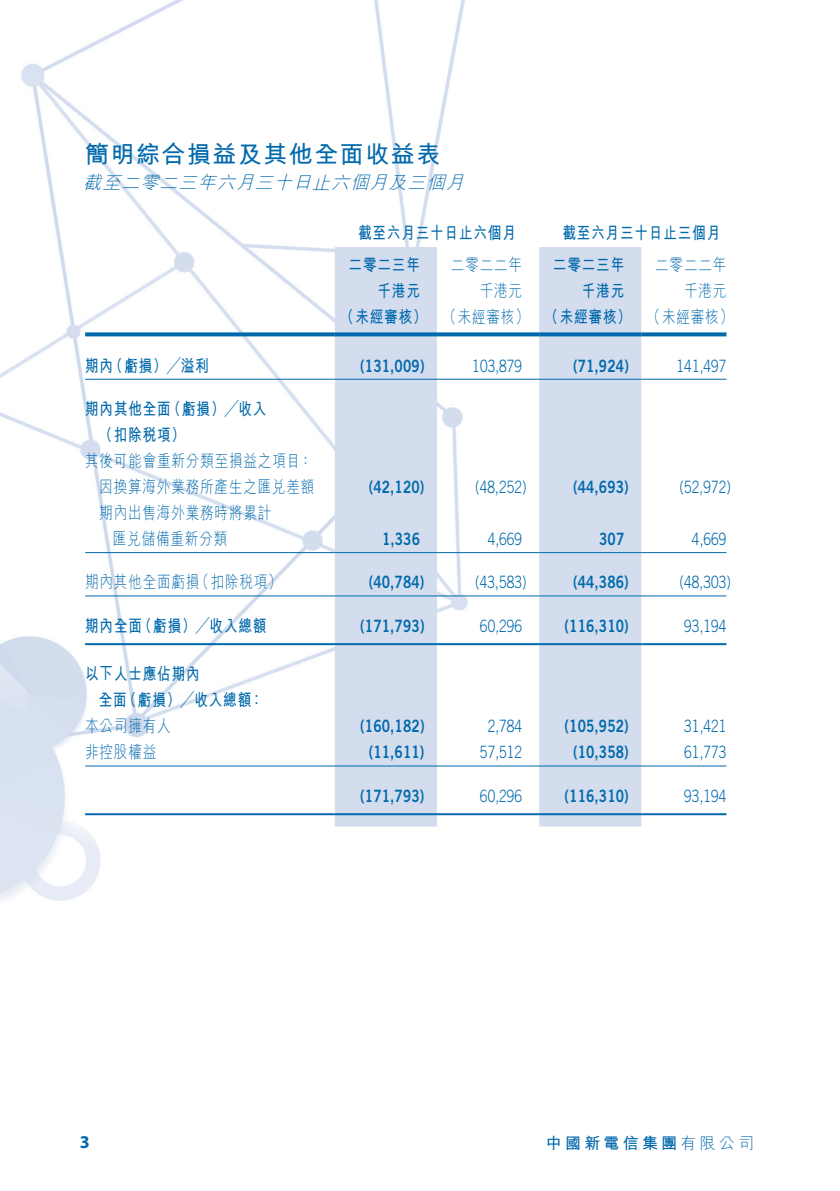
<style>
.page{position:relative;width:840px;height:1191px;background:#fff}
.page>*{position:absolute;margin:0;border:0;box-sizing:border-box;transform-origin:0 0}
.t1{font:700 24px "M Hei HK";letter-spacing:.06em;color:#0169ac}
.t2{font:italic 300 18px "M Hei HK";color:#0169ac}
.t3{font:700 18px "Myriad Pro";color:#0169ac}
.t4{font:17px "Trade Gothic LT Std Bd 2";letter-spacing:.01em;color:#0169ac;scale:.8 1}
.t5{font:700 17px/26px "M Hei HK";letter-spacing:.06em;color:#0169ac;scale:.8 1}
.t6{font:300 17px "Trade Gothic LT Std";letter-spacing:.01em;color:#0169ac;scale:.8 1}
.t7{font:300 17px/26px "M Hei HK";letter-spacing:.06em;color:#0169ac;scale:.8 1}
.t8{font:700 16px "M Hei HK";letter-spacing:.2em;color:#0169ac}
.s1{font-weight:300}
</style>
<div class="page">
<img style="left:0;top:0;width:727px;height:902px">
<svg style="left:334px;top:247px;width:307px;height:579px;fill:#d4ddee"></svg>
<svg style="left:85px;top:332px;width:249px;height:4px"></svg>
<svg style="left:334px;top:332px;width:103px;height:4px"></svg>
<svg style="left:437px;top:332px;width:102px;height:4px"></svg>
<svg style="left:539px;top:332px;width:102px;height:4px"></svg>
<svg style="left:641px;top:332px;width:85px;height:4px"></svg>
<hr style="left:85px;top:379px;width:249px;height:1px;background:#0169ac">
<hr style="left:334px;top:379px;width:103px;height:1px;background:#0169ac">
<hr style="left:437px;top:379px;width:102px;height:1px;background:#0169ac">
<hr style="left:539px;top:379px;width:102px;height:1px;background:#0169ac">
<hr style="left:641px;top:379px;width:85px;height:1px;background:#0169ac">
<hr style="left:85px;top:552px;width:249px;height:1px;background:#0169ac">
<hr style="left:334px;top:552px;width:103px;height:1px;background:#0169ac">
<hr style="left:437px;top:552px;width:102px;height:1px;background:#0169ac">
<hr style="left:539px;top:552px;width:102px;height:1px;background:#0169ac">
<hr style="left:641px;top:552px;width:85px;height:1px;background:#0169ac">
<hr style="left:85px;top:595px;width:249px;height:1px;background:#0169ac">
<hr style="left:334px;top:595px;width:103px;height:1px;background:#0169ac">
<hr style="left:437px;top:595px;width:102px;height:1px;background:#0169ac">
<hr style="left:539px;top:595px;width:102px;height:1px;background:#0169ac">
<hr style="left:641px;top:595px;width:85px;height:1px;background:#0169ac">
<hr style="left:85px;top:643px;width:249px;height:2px;background:#0169ac">
<hr style="left:334px;top:643px;width:103px;height:2px;background:#0169ac">
<hr style="left:437px;top:643px;width:102px;height:2px;background:#0169ac">
<hr style="left:539px;top:643px;width:102px;height:2px;background:#0169ac">
<hr style="left:641px;top:643px;width:85px;height:2px;background:#0169ac">
<hr style="left:85px;top:765px;width:249px;height:1px;background:#0169ac">
<hr style="left:334px;top:765px;width:103px;height:1px;background:#0169ac">
<hr style="left:437px;top:765px;width:102px;height:1px;background:#0169ac">
<hr style="left:539px;top:765px;width:102px;height:1px;background:#0169ac">
<hr style="left:641px;top:765px;width:85px;height:1px;background:#0169ac">
<hr style="left:85px;top:813px;width:249px;height:2px;background:#0169ac">
<hr style="left:334px;top:813px;width:103px;height:2px;background:#0169ac">
<hr style="left:437px;top:813px;width:102px;height:2px;background:#0169ac">
<hr style="left:539px;top:813px;width:102px;height:2px;background:#0169ac">
<hr style="left:641px;top:813px;width:85px;height:2px;background:#0169ac">
<h1 class="t1" style="left:85px;top:137px;width:356px">簡明綜合損益及其他全面收益表</h1>
<p class="t2" style="left:83px;top:173px;width:386px">截至二零二三年六月三十日止六個月及三個月</p>
<p class="t5" style="left:358px;top:218px;width:199px">截至六月三十日止六個月</p>
<p class="t5" style="left:562px;top:218px;width:199px">截至六月三十日止三個月</p>
<p class="t5" style="left:348px;top:250px;width:91px">二零二三年</p>
<p class="t7" style="left:450px;top:251px;width:90px">二零二二年</p>
<p class="t5" style="left:552px;top:250px;width:91px">二零二三年</p>
<p class="t7" style="left:655px;top:251px;width:90px">二零二二年</p>
<p class="t5" style="left:109px;top:351px;width:126px">（虧損）╱溢利</p>
<p class="t5" style="left:85px;top:351px;width:37px">期內</p>
<p class="t7" style="left:479px;top:277px;width:54px">千港元</p>
<p class="t7" style="left:683px;top:277px;width:54px">千港元</p>
<p class="t5" style="left:340px;top:276px;width:492px;text-indent:37px">千港元<br>（未經審核） <span class="s1">（未經審核）</span> （未經審核） <span class="s1">（未經審核(</span></p>
<p class="t6" style="left:676px;top:355px;width:64px">141,497</p>
<p class="t5" style="left:581px;top:276px;width:55px">千港元</p>
<p class="t4" style="left:360px;top:355px;width:82px">)131,009(</p>
<p class="t6" style="left:472px;top:355px;width:64px">103,879</p>
<p class="t4" style="left:572px;top:355px;width:71px">)71,924(</p>
<p class="t5" style="left:167px;top:394px;width:126px">（虧損）╱收入</p>
<p class="t5" style="left:99px;top:394px;width:109px;text-indent:-14px">期內其他全面（扣除稅項(</p>
<p class="t7" style="left:85px;top:447px;width:285px">其後可能會重新分類至損益之項目：</p>
<p class="t7" style="left:99px;top:473px;width:270px">因換算海外業務所產生之匯兌差額期內出售海外業務時將累計</p>
<p class="t4" style="left:368px;top:476px;width:71px">)42,120(</p>
<p class="t6" style="left:475px;top:477px;width:66px">)48,252(</p>
<p class="t4" style="left:572px;top:476px;width:71px">)44,693(</p>
<p class="t6" style="left:679px;top:477px;width:66px">)52,972(</p>
<p class="t7" style="left:113px;top:525px;width:144px">匯兌儲備重新分類</p>
<p class="t4" style="left:382px;top:528px;width:49px">1,336</p>
<p class="t6" style="left:487px;top:529px;width:45px">4,669</p>
<p class="t4" style="left:598px;top:528px;width:33px">307</p>
<p class="t6" style="left:691px;top:529px;width:45px">4,669</p>
<p class="t7" style="left:195px;top:569px;width:109px">（扣除稅項(</p>
<p class="t7" style="left:85px;top:569px;width:144px">期內其他全面虧損</p>
<p class="t4" style="left:368px;top:571px;width:71px">)40,784(</p>
<p class="t6" style="left:475px;top:572px;width:66px">)43,583(</p>
<p class="t4" style="left:572px;top:571px;width:71px">)44,386(</p>
<p class="t6" style="left:679px;top:572px;width:66px">)48,303(</p>
<p class="t5" style="left:138px;top:611px;width:162px">（虧損）╱收入總額</p>
<p class="t5" style="left:85px;top:611px;width:73px">期內全面</p>
<p class="t5" style="left:123px;top:659px;width:177px;text-indent:-38px">以下人士應佔期內<br>（虧損）╱收入總額：</p>
<p class="t5" style="left:99px;top:685px;width:37px">全面</p>
<p class="t4" style="left:360px;top:615px;width:82px">)171,793(</p>
<p class="t6" style="left:479px;top:615px;width:54px">60,296</p>
<p class="t4" style="left:564px;top:615px;width:82px">)116,310(</p>
<p class="t6" style="left:684px;top:615px;width:54px">93,194</p>
<p class="t7" style="left:85px;top:713px;width:108px">本公司擁有人</p>
<p class="t4" style="left:360px;top:715px;width:82px">)160,182(</p>
<p class="t6" style="left:487px;top:716px;width:45px">2,784</p>
<p class="t4" style="left:564px;top:715px;width:82px">)105,952(</p>
<p class="t6" style="left:684px;top:716px;width:54px">31,421</p>
<p class="t7" style="left:85px;top:739px;width:90px">非控股權益</p>
<p class="t4" style="left:368px;top:741px;width:71px">)11,611(</p>
<p class="t6" style="left:479px;top:742px;width:54px">57,512</p>
<p class="t4" style="left:572px;top:741px;width:71px">)10,358(</p>
<p class="t6" style="left:684px;top:742px;width:54px">61,773</p>
<p class="t4" style="left:360px;top:785px;width:82px">)171,793(</p>
<p class="t6" style="left:479px;top:785px;width:54px">60,296</p>
<p class="t4" style="left:564px;top:785px;width:82px">)116,310(</p>
<p class="t6" style="left:684px;top:785px;width:54px">93,194</p>
<p class="t3" style="left:80px;top:1130px;width:11px">3</p>
<p class="t8" style="left:545px;top:1131px;width:209px">中國新電信集團<span class="s1">有限公司</span></p>
</div>
